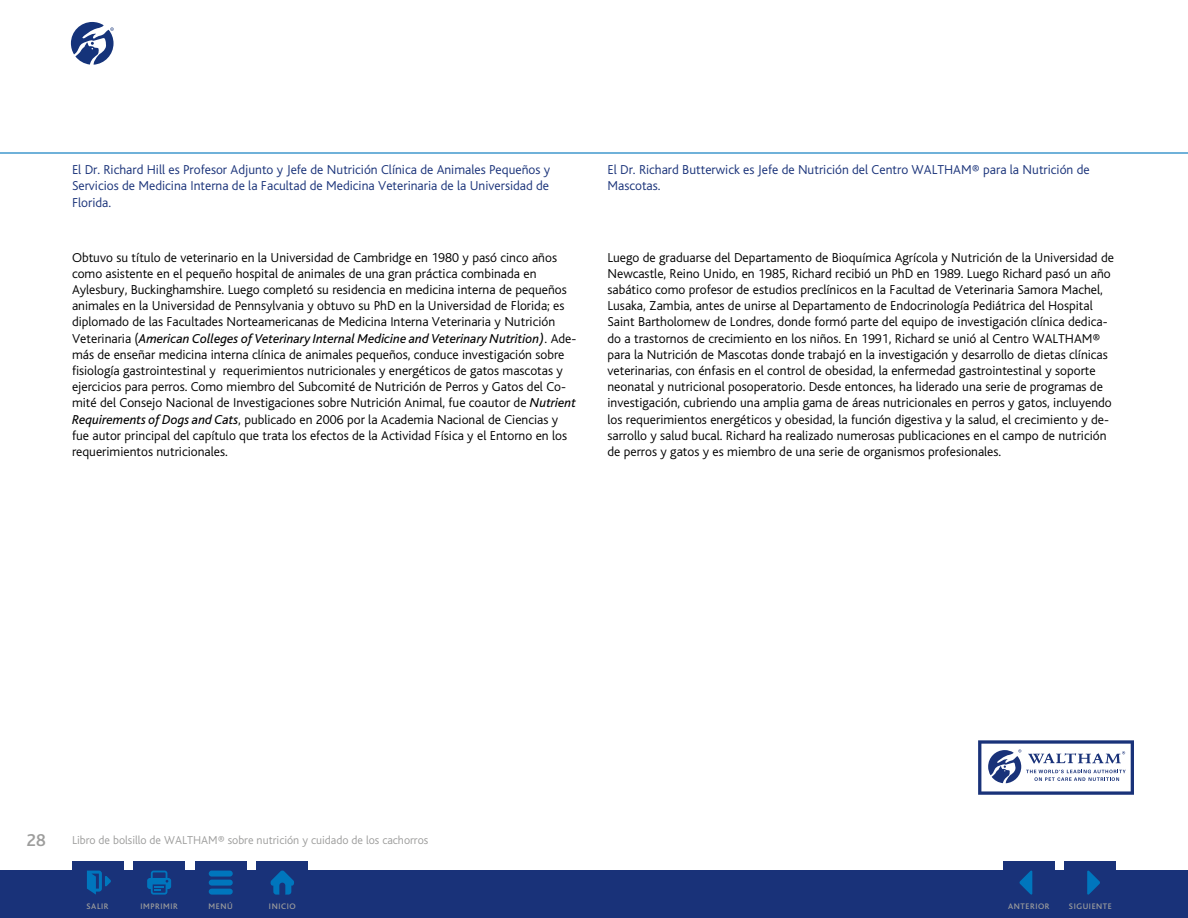
<style>
.page{position:relative;width:1188px;height:918px;background:#fff}
.page>*{position:absolute;margin:0;border:0;box-sizing:border-box;transform-origin:0 0}
.t1{font:500 18px "Bliss";color:#9d9d9c}
.t2{font:300 13.5px/16.2px "Bliss";color:#000}
.t3{font:300 13.5px/16.2px "Bliss";color:#193279;text-align:justify}
.t4{font:300 12px "Bliss";color:#9d9d9c}
.t5{font:500 8.4px "Bliss";letter-spacing:.07em;color:#9d9d9c}
.s1{font-weight:400;font-style:italic}
</style>
<div class="page">
<div style="left:0;top:870px;width:1187px;height:48px;background:#193279"></div>
<div style="left:72px;top:861px;width:51px;height:33px;background:#193279"></div>
<div style="left:195px;top:861px;width:51px;height:33px;background:#193279"></div>
<div style="left:134px;top:861px;width:51px;height:33px;background:#193279"></div>
<div style="left:257px;top:861px;width:51px;height:33px;background:#193279"></div>
<hr style="left:0;top:152px;width:1188px;height:2px;background:#0076bd">
<svg style="left:147px;top:871px;width:24px;height:24px"></svg>
<svg style="left:87px;top:871px;width:24px;height:24px"></svg>
<svg style="left:209px;top:871px;width:24px;height:24px"></svg>
<div style="left:1003px;top:861px;width:51px;height:33px;background:#193279"></div>
<div style="left:1065px;top:861px;width:51px;height:33px;background:#193279"></div>
<svg style="left:1087px;top:870px;width:13px;height:25px"></svg>
<svg style="left:1019px;top:870px;width:13px;height:25px"></svg>
<svg style="left:271px;top:871px;width:23px;height:24px"></svg>
<svg style="left:71px;top:22px;width:43px;height:43px"></svg>
<svg style="left:978px;top:740px;width:156px;height:55px"></svg>
<p class="t3" style="left:72px;top:162px;width:480px">El Dr. Richard Hill es Profesor Adjunto y Jefe de Nutrición Clínica de Animales Pequeños y Servicios de Medicina Interna de la Facultad de Medicina Veterinaria de la Universidad de Florida.</p>
<p class="t3" style="left:608px;top:162px;width:484px">El Dr. Richard Butterwick es Jefe de Nutrición del Centro WALTHAM® para la Nutrición de<br>Mascotas.</p>
<p class="t2" style="left:72px;top:249px;width:506px">Obtuvo su título de veterinario en la Universidad de Cambridge en 1980 y pasó cinco años como asistente en el pequeño hospital de animales de una gran práctica combinada en Aylesbury, Buckinghamshire. Luego completó su residencia en medicina interna de pequeños animales en la Universidad de Pennsylvania y obtuvo su PhD en la Universidad de Florida; es diplomado de las Facultades Norteamericanas de Medicina Interna Veterinaria y Nutrición Veterinaria (<span class="s1">American Colleges of Veterinary Internal Medicine and Veterinary Nutrition)</span>. Ade&shy;más de enseñar medicina interna clínica de animales pequeños, conduce investigación sobre fisiología gastrointestinal y requerimientos nutricionales y energéticos de gatos mascotas y ejercicios para perros. Como miembro del Subcomité de Nutrición de Perros y Gatos del Co&shy;mité del Consejo Nacional de Investigaciones sobre Nutrición Animal, fue coautor de <span class="s1">Nutrient Requirements of Dogs and Cats</span>, publicado en 2006 por la Academia Nacional de Ciencias y fue autor principal del capítulo que trata los efectos de la Actividad Física y el Entorno en los requerimientos nutricionales.</p>
<p class="t2" style="left:608px;top:249px;width:508px">Luego de graduarse del Departamento de Bioquímica Agrícola y Nutrición de la Universidad de Newcastle, Reino Unido, en 1985, Richard recibió un PhD en 1989. Luego Richard pasó un año sabático como profesor de estudios preclínicos en la Facultad de Veterinaria Samora Machel, Lusaka, Zambia, antes de unirse al Departamento de Endocrinología Pediátrica del Hospital Saint Bartholomew de Londres, donde formó parte del equipo de investigación clínica dedica&shy;do a trastornos de crecimiento en los niños. En 1991, Richard se unió al Centro WALTHAM® para la Nutrición de Mascotas donde trabajó en la investigación y desarrollo de dietas clínicas veterinarias, con énfasis en el control de obesidad, la enfermedad gastrointestinal y soporte neonatal y nutricional posoperatorio. Desde entonces, ha liderado una serie de programas de investigación, cubriendo una amplia gama de áreas nutricionales en perros y gatos, incluyendo los requerimientos energéticos y obesidad, la función digestiva y la salud, el crecimiento y de&shy;sarrollo y salud bucal. Richard ha realizado numerosas publicaciones en el campo de nutrición de perros y gatos y es miembro de una serie de organismos profesionales.</p>
<h1 class="t1" style="left:26px;top:831px;width:21px">28</h1>
<p class="t4" style="left:72px;top:834px;width:358px">Libro de bolsillo de WALTHAM® sobre nutrición y cuidado de los cachorros</p>
<p class="t5" style="left:87px;top:902px;width:24px">SALIR</p>
<p class="t5" style="left:140px;top:902px;width:39px">IMPRIMIR</p>
<p class="t5" style="left:209px;top:902px;width:26px">MENÚ</p>
<p class="t5" style="left:269px;top:902px;width:28px">INICIO</p>
<p class="t5" style="left:1008px;top:902px;width:43px">ANTERIOR</p>
<p class="t5" style="left:1069px;top:902px;width:44px">SIGUIENTE</p>
</div>
